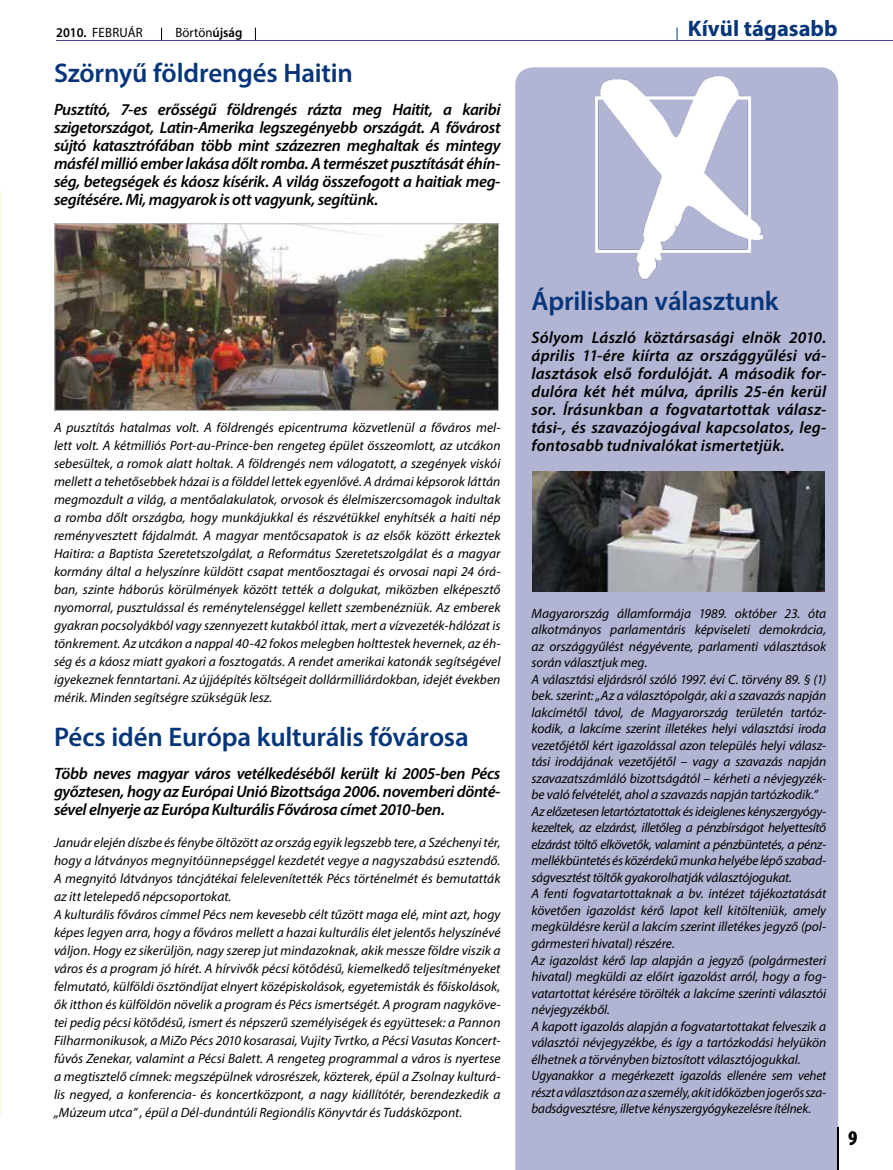
<style>
.page{position:relative;width:893px;height:1170px;background:#fff}
.page>*{position:absolute;margin:0;border:0;box-sizing:border-box;transform-origin:0 0}
.t1{font:600 27px "Myriad Pro";letter-spacing:-.01em;color:#06357a}
.t2{font:700 22.5px "Myriad Pro";color:#06357a}
.t3{font:900 condensed 21px "Myriad Pro";color:#000}
.t4{font:italic 600 16.5px/18px "Myriad Pro";letter-spacing:-.02em;color:#000;text-align:justify}
.t5{font:italic 13.5px/18px "Myriad Pro";letter-spacing:-.005em;color:#000}
.t6{font:13.5px "Myriad Pro";letter-spacing:.005em;color:#000;scale:.95 1}
.s1{font-weight:600}
</style>
<div class="page">
<div style="left:515px;top:67px;width:323px;height:1102px;background:#b1b5d3"></div>
<img style="left:551px;top:77px;width:256px;height:213px">
<svg style="left:677px;top:28px;width:1px;height:12px"></svg>
<hr style="left:838px;top:1127px;width:1px;height:42px;background:#000">
<svg style="left:161px;top:28px;width:1px;height:12px"></svg>
<svg style="left:255px;top:28px;width:1px;height:12px"></svg>
<hr style="left:56px;top:40px;width:837px;height:1px;background:#4e3e98">
<img style="left:56px;top:225px;width:441px;height:183px">
<div style="left:54px;top:223px;width:445px;height:187px;border:1px solid #bdbdbf"></div>
<img style="left:533px;top:471px;width:292px;height:120px">
<p class="t6" style="left:56px;top:24px;width:93px"><span class="s1">2010.</span> FEBRUÁR</p>
<p class="t6" style="left:176px;top:24px;width:72px">Börtön<span class="s1">újság</span></p>
<h2 class="t2" style="left:688px;top:14px;width:151px">Kívül tágasabb</h2>
<h1 class="t1" style="left:54px;top:56px;width:300px">Szörnyű földrengés Haitin</h1>
<p class="t4" style="left:54px;top:100px;width:448px">Pusztító, 7-es erősségű földrengés rázta meg Haitit, a karibi szigetországot, Latin-Amerika legszegényebb országát. A fővárost sújtó katasztrófában több mint százezren meghaltak és mintegy másfél millió ember lakása dőlt romba. A természet pusztítását éhín&shy;ség, betegségek és káosz kísérik. A világ összefogott a haitiak meg&shy;segítésére. Mi, magyarok is ott vagyunk, segítünk.</p>
<p class="t5" style="left:54px;top:418px;width:448px;text-align:justify">A pusztítás hatalmas volt. A földrengés epicentruma közvetlenül a főváros mel&shy;lett volt. A kétmilliós Port-au-Prince-ben rengeteg épület összeomlott, az utcákon sebesültek, a romok alatt holtak. A földrengés nem válogatott, a szegények viskói mellett a tehetősebbek házai is a földdel lettek egyenlővé. A drámai képsorok láttán megmozdult a világ, a mentőalakulatok, orvosok és élelmiszercsomagok indultak a romba dőlt országba, hogy munkájukkal és részvétükkel enyhítsék a haiti nép reményvesztett fájdalmát. A magyar mentőcsapatok is az elsők között érkeztek Haitira: a Baptista Szeretetszolgálat, a Református Szeretetszolgálat és a magyar kormány által a helyszínre küldött csapat mentőosztagai és orvosai napi 24 órá&shy;ban, szinte háborús körülmények között tették a dolgukat, miközben elképesztő nyomorral, pusztulással és reménytelenséggel kellett szembenézniük. Az emberek gyakran pocsolyákból vagy szennyezett kutakból ittak, mert a vízvezeték-hálózat is tönkrement. Az utcákon a nappal 40-42 fokos melegben holttestek hevernek, az éh&shy;ség és a káosz miatt gyakori a fosztogatás. A rendet amerikai katonák segítségével igyekeznek fenntartani. Az újjáépítés költségeit dollármilliárdokban, idejét években mérik. Minden segítségre szükségük lesz.</p>
<h1 class="t1" style="left:54px;top:719px;width:416px">Pécs idén Európa kulturális fővárosa</h1>
<p class="t4" style="left:54px;top:764px;width:448px">Több neves magyar város vetélkedéséből került ki 2005-ben Pécs győztesen, hogy az Európai Unió Bizottsága 2006. novemberi dönté&shy;sével elnyerje az Európa Kulturális Fővárosa címet 2010-ben.</p>
<p class="t5" style="left:54px;top:832px;width:448px">Január elején díszbe és fénybe öltözött az ország egyik legszebb tere, a Széchenyi tér, hogy a látványos megnyitóünnepséggel kezdetét vegye a nagyszabású esztendő.<br>A megnyitó látványos táncjátékai felelevenítették Pécs történelmét és bemutatták az itt letelepedő népcsoportokat.<br>A kulturális főváros címmel Pécs nem kevesebb célt tűzött maga elé, mint azt, hogy képes legyen arra, hogy a főváros mellett a hazai kulturális élet jelentős helyszínévé váljon. Hogy ez sikerüljön, nagy szerep jut mindazoknak, akik messze földre viszik a város és a program jó hírét. A hírvivők pécsi kötődésű, kiemelkedő teljesítményeket felmutató, külföldi ösztöndíjat elnyert középiskolások, egyetemisták és főiskolások, ők itthon és külföldön növelik a program és Pécs ismertségét. A program nagyköve&shy;tei pedig pécsi kötődésű, ismert és népszerű személyiségek és együttesek: a Pannon Filharmonikusok, a MiZo Pécs 2010 kosarasai, Vujity Tvrtko, a Pécsi Vasutas Koncert&shy;fúvós Zenekar, valamint a Pécsi Balett. A rengeteg programmal a város is nyertese a megtisztelő címnek: megszépülnek városrészek, közterek, épül a Zsolnay kulturá&shy;lis negyed, a konferencia- és koncertközpont, a nagy kiállítótér, berendezkedik a „Múzeum utca” , épül a Dél-dunántúli Regionális Könyvtár és Tudásközpont.</p>
<h1 class="t1" style="left:531px;top:284px;width:249px">Áprilisban választunk</h1>
<p class="t4" style="left:531px;top:328px;width:296px">Sólyom László köztársasági elnök 2010. április 11-ére kiírta az országgyűlési vá&shy;lasztások első fordulóját. A második for&shy;dulóra két hét múlva, április 25-én kerül sor. Írásunkban a fogvatartottak válasz&shy;tási-, és szavazójogával kapcsolatos, leg&shy;fontosabb tudnivalókat ismertetjük.</p>
<p class="t5" style="left:531px;top:604px;width:296px;line-height:16.5px">Magyarország államformája 1989. október 23. óta alkotmányos parlamentáris képviseleti demokrácia, az országgyűlést négyévente, parlamenti választások során választjuk meg.<br>A választási eljárásról szóló 1997. évi C. törvény 89. § (1) bek. szerint: „Az a választópolgár, aki a szavazás napján lakcímétől távol, de Magyarország területén tartóz&shy;kodik, a lakcíme szerint illetékes helyi választási iroda vezetőjétől kért igazolással azon település helyi válasz&shy;tási irodájának vezetőjétől – vagy a szavazás napján szavazatszámláló bizottságától – kérheti a névjegyzék&shy;be való felvételét, ahol a szavazás napján tartózkodik.” Az előzetesen letartóztatottak és ideiglenes kényszergyógy&shy;kezeltek, az elzárást, illetőleg a pénzbírságot helyettesítő elzárást töltő elkövetők, valamint a pénzbüntetés, a pénz&shy;mellékbüntetés és közérdekű munka helyébe lépő szabad&shy;ságvesztést töltők gyakorolhatják választójogukat.<br>A fenti fogvatartottaknak a bv. intézet tájékoztatását követően igazolást kérő lapot kell kitölteniük, amely megküldésre kerül a lakcím szerint illetékes jegyző (pol&shy;gármesteri hivatal) részére.<br>Az igazolást kérő lap alapján a jegyző (polgármesteri hivatal) megküldi az előírt igazolást arról, hogy a fog&shy;vatartottat kérésére törölték a lakcíme szerinti választói névjegyzékből.<br>A kapott igazolás alapján a fogvatartottakat felveszik a választói névjegyzékbe, és így a tartózkodási helyükön élhetnek a törvényben biztosított választójogukkal.<br>Ugyanakkor a megérkezett igazolás ellenére sem vehet részt a választáson az a személy, akit időközben jogerős sza&shy;badságvesztésre, illetve kényszergyógykezelésre ítélnek.</p>
<h3 class="t3" style="left:848px;top:1124px;width:11px">9</h3>
</div>
